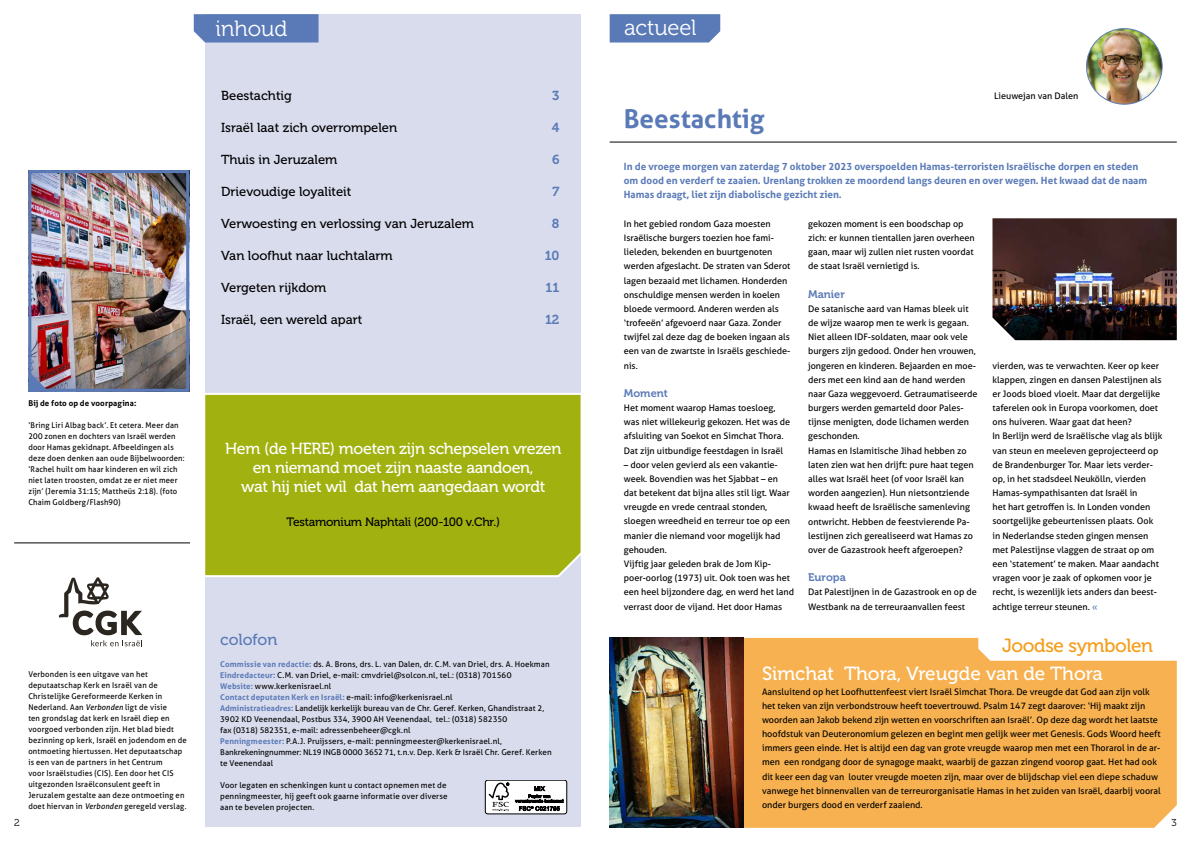
<style>
.page{position:relative;width:1191px;height:842px;background:#fff}
.page>*{position:absolute;margin:0;border:0;box-sizing:border-box;transform-origin:0 0}
.t1{font:700 26px "Aller";color:#5a7ab7}
.t2{font:22px "Museo 300";color:#fff}
.t3{font:19px "Museo 500";color:#fff}
.t4{font:19px "Museo 500";letter-spacing:-.02em;color:#f49d1a}
.t5{font:16px/19px "Museo 500";letter-spacing:-.02em;color:#fff;text-align:center}
.t6{font:16px "Museo 500";color:#5a7ab7}
.t7{font:13px "Museo 500";color:#000}
.t8{font:13px "Museo 700";color:#5a7ab7}
.t9{font:12.1px "Museo 500";letter-spacing:-.02em;color:#000}
.t10{font:11px "Museo 700";color:#5a7ab7}
.t11{font:700 10px/14.2px "Aller";color:#5a7ab7}
.t12{font:10px "Museo 300";color:#000}
.t13{font:9px/14.2px "Aller";color:#000}
.t14{font:8px/11px "Aller";letter-spacing:.02em;color:#000;scale:.95 1}
.t15{font:8px/11px "Aller";letter-spacing:.02em;color:#000}
.t16{font:700 8px "Aller";letter-spacing:.015em;color:#000}
.s1{font-style:italic}
.s2{font-weight:700;color:#5a7ab7}
.s3{color:#5a7ab7}
</style>
<div class="page">
<div style="left:205px;top:14px;width:375px;height:813px;background:#d9dced"></div>
<div style="left:205px;top:392px;width:376px;height:186px;background:#a1b110"></div>
<svg style="left:59px;top:577px;width:83px;height:69px"></svg>
<hr style="left:14px;top:543px;width:176px;height:1px;background:#000">
<svg style="left:194px;top:14px;width:124px;height:29px;background:#5f7eb9"></svg>
<img style="left:32px;top:174px;width:153px;height:214px">
<div style="left:28px;top:170px;width:161px;height:222px;border:3px solid #5a7ab7"></div>
<svg style="left:29px;top:372px;width:19px;height:19px"></svg>
<svg style="left:609px;top:14px;width:111px;height:29px;background:#6180ba"></svg>
<div style="left:485px;top:780px;width:82px;height:34px;background:#fff;border-radius:3px"></div>
<div style="left:485px;top:780px;width:82px;height:34px;border:1px solid #000;border-radius:3px"></div>
<svg style="left:488px;top:783px;width:21px;height:28px"></svg>
<svg style="left:515px;top:786px;width:48px;height:25px"></svg>
<div style="left:744px;top:638px;width:432px;height:190px;background:#f7b150"></div>
<img style="left:1086px;top:29px;width:76px;height:75px;border-radius:38px">
<div style="left:1086px;top:28px;width:76px;height:77px;border:1px solid #5a7ab7;border-radius:50%"></div>
<img style="left:609px;top:638px;width:135px;height:190px">
<svg style="left:978px;top:638px;width:199px;height:23px"></svg>
<hr style="left:609px;top:142px;width:567px;height:1px;background:#000">
<img style="left:992px;top:218px;width:184px;height:122px">
<p class="t16" style="left:28px;top:398px;width:110px">Bij de foto op de voorpagina:</p>
<p class="t14" style="left:28px;top:419px;width:166px">‘Bring Liri Albag back’. Et cetera. Meer dan 200 zonen en dochters van Israël werden door Hamas gekidnapt. Afbeeldingen als deze doen denken aan oude Bijbelwoorden: ‘Rachel huilt om haar kinderen en wil zich niet laten troosten, omdat ze er niet meer zijn’ (Jeremia 31:15; Mattheüs 2:18). (foto Chaim Goldberg/Flash90)</p>
<h2 class="t2" style="left:215px;top:17px;width:73px">inhoud</h2>
<h3 class="t7" style="left:221px;top:89px;width:72px">Beestachtig</h3>
<h3 class="t8" style="left:552px;top:88px;width:9px">3</h3>
<h3 class="t7" style="left:221px;top:121px;width:177px">Israël laat zich overrompelen</h3>
<h3 class="t8" style="left:552px;top:120px;width:9px">4</h3>
<h3 class="t7" style="left:221px;top:153px;width:118px">Thuis in Jeruzalem</h3>
<h3 class="t8" style="left:552px;top:152px;width:9px">6</h3>
<h3 class="t7" style="left:221px;top:185px;width:132px">Drievoudige loyaliteit</h3>
<h3 class="t8" style="left:552px;top:184px;width:8px">7</h3>
<h3 class="t7" style="left:221px;top:217px;width:254px">Verwoesting en verlossing van Jeruzalem</h3>
<h3 class="t8" style="left:552px;top:216px;width:9px">8</h3>
<h3 class="t7" style="left:221px;top:249px;width:173px">Van loofhut naar luchtalarm</h3>
<h3 class="t8" style="left:545px;top:248px;width:16px">10</h3>
<h3 class="t7" style="left:221px;top:281px;width:107px">Vergeten rijkdom</h3>
<h3 class="t8" style="left:545px;top:280px;width:15px">11</h3>
<h3 class="t7" style="left:221px;top:313px;width:143px">Israël, een wereld apart</h3>
<h3 class="t8" style="left:545px;top:312px;width:16px">12</h3>
<h3 class="t5" style="left:225px;top:440px;width:338px">Hem (de HERE) moeten zijn schepselen vrezen en niemand moet zijn naaste aandoen,<br>wat hij niet wil dat hem aangedaan wordt</h3>
<h3 class="t9" style="left:286px;top:515px;width:215px">Testamonium Naphtali (200-100 v.Chr.)</h3>
<p class="t14" style="left:28px;top:668px;width:168px">Verbonden is een uitgave van het deputaatschap Kerk en Israël van de Christelijke Gereformeerde Kerken in Nederland. Aan <span class="s1">Verbonden</span> ligt de visie<br>ten grondslag dat kerk en Israël diep en voorgoed verbonden zijn. Het blad biedt bezinning op kerk, Israël en jodendom en de ontmoeting hiertussen. Het deputaatschap is een van de partners in het Centrum<br>voor Israëlstudies (CIS). Een door het CIS uitgezonden Israëlconsulent geeft in Jeruzalem gestalte aan deze ontmoeting en doet hiervan in <span class="s1">Verbonden</span> geregeld verslag.</p>
<h3 class="t6" style="left:220px;top:631px;width:59px">colofon</h3>
<p class="t15" style="left:220px;top:659px;width:333px"><span class="s2">Commissie van redactie:</span> ds. A. Brons, drs. L. van Dalen, dr. C.M. van Driel, drs. A. Hoekman <span class="s2">Eindredacteur:</span> C.M. van Driel, e-mail: cmvdriel@solcon.nl, tel.: (0318) 701560<br><span class="s2">Website:</span> www.kerkenisrael.nl<br><span class="s2">Contact deputaten Kerk en Israël:</span> e-mail: info@kerkenisrael.nl<br><span class="s2">Administratieadres:</span> Landelijk kerkelijk bureau van de Chr. Geref. Kerken, Ghandistraat 2, 3902 KD Veenendaal, Postbus 334, 3900 AH Veenendaal, tel.: (0318) 582350<br>fax (0318) 582351, e-mail: adressenbeheer@cgk.nl<br><span class="s2">Penningmeester:</span> P.A.J. Pruijssers, e-mail: penningmeester@kerkenisrael.nl, Bankrekeningnummer: NL19 INGB 0000 3652 71, t.n.v. Dep. Kerk &amp; Israël Chr. Geref. Kerken te Veenendaal</p>
<p class="t15" style="left:220px;top:780px;width:229px">Voor legaten en schenkingen kunt u contact opnemen met de penningmeester, hij geeft ook gaarne informatie over diverse aan te bevelen projecten.</p>
<h2 class="t2" style="left:624px;top:15px;width:74px">actueel</h2>
<p class="t13" style="left:994px;top:89px;width:86px">Lieuwejan van Dalen</p>
<h1 class="t1" style="left:624px;top:102px;width:142px">Beestachtig</h1>
<p class="t11" style="left:624px;top:159px;width:525px">In de vroege morgen van zaterdag 7 oktober 2023 overspoelden Hamas-terroristen Israëlische dorpen en steden om dood en verderf te zaaien. Urenlang trokken ze moordend langs deuren en over wegen. Het kwaad dat de naam<br>Hamas draagt, liet zijn diabolische gezicht zien.</p>
<p class="t13" style="left:624px;top:216px;width:168px">In het gebied rondom Gaza moesten Israëlische burgers toezien hoe fami&shy;lieleden, bekenden en buurtgenoten werden afgeslacht. De straten van Sderot lagen bezaaid met lichamen. Honderden onschuldige mensen werden in koelen bloede vermoord. Anderen werden als ‘trofeeën’ afgevoerd naar Gaza. Zonder twijfel zal deze dag de boeken ingaan als een van de zwartste in Israëls geschiede&shy;nis.</p>
<p class="t10" style="left:624px;top:387px;width:45px">Moment</p>
<p class="t13" style="left:624px;top:401px;width:168px">Het moment waarop Hamas toesloeg, was niet willekeurig gekozen. Het was de afsluiting van Soekot en Simchat Thora.<br>Dat zijn uitbundige feestdagen in Israël</p>
<p class="t13" style="left:624px;top:457px;width:172px">– door velen gevierd als een vakantie&shy;week. Bovendien was het Sjabbat – en<br>dat betekent dat bijna alles stil ligt. Waar vreugde en vrede centraal stonden, sloegen wreedheid en terreur toe op een manier die niemand voor mogelijk had gehouden.<br>Vijftig jaar geleden brak de Jom Kip&shy;poer-oorlog (1973) uit. Ook toen was het een heel bijzondere dag, en werd het land verrast door de vijand. Het door Hamas</p>
<p class="t13" style="left:808px;top:216px;width:168px">gekozen moment is een boodschap op zich: er kunnen tientallen jaren overheen gaan, maar wij zullen niet rusten voordat de staat Israël vernietigd is.</p>
<p class="t10" style="left:808px;top:288px;width:38px">Manier</p>
<p class="t13" style="left:808px;top:301px;width:171px">De satanische aard van Hamas bleek uit de wijze waarop men te werk is gegaan.<br>Niet alleen IDF-soldaten, maar ook vele burgers zijn gedood. Onder hen vrouwen, jongeren en kinderen. Bejaarden en moe&shy;ders met een kind aan de hand werden naar Gaza weggevoerd. Getraumatiseerde burgers werden gemarteld door Pales&shy;tijnse menigten, dode lichamen werden geschonden.<br>Hamas en Islamitische Jihad hebben zo laten zien wat hen drijft: pure haat tegen alles wat Israël heet (of voor Israël kan worden aangezien). Hun nietsontziende kwaad heeft de Israëlische samenleving ontwricht. Hebben de feestvierende Pa&shy;lestijnen zich gerealiseerd wat Hamas zo over de Gazastrook heeft afgeroepen?</p>
<p class="t10" style="left:808px;top:571px;width:39px">Europa</p>
<p class="t13" style="left:808px;top:585px;width:170px">Dat Palestijnen in de Gazastrook en op de<br>Westbank na de terreuraanvallen feest</p>
<p class="t13" style="left:992px;top:358px;width:171px">vierden, was te verwachten. Keer op keer klappen, zingen en dansen Palestijnen als er Joods bloed vloeit. Maar dat dergelijke taferelen ook in Europa voorkomen, doet ons huiveren. Waar gaat dat heen?<br>In Berlijn werd de Israëlische vlag als blijk van steun en meeleven geprojecteerd op de Brandenburger Tor. Maar iets verder&shy;op, in het stadsdeel Neukölln, vierden Hamas-sympathisanten dat Israël in<br>het hart getroffen is. In Londen vonden soortgelijke gebeurtenissen plaats. Ook in Nederlandse steden gingen mensen met Palestijnse vlaggen de straat op om een ‘statement’ te maken. Maar aandacht vragen voor je zaak of opkomen voor je recht, is wezenlijk iets anders dan beest&shy;achtige terreur steunen. <span class="s3">«</span></p>
<h3 class="t4" style="left:1002px;top:635px;width:152px">Joodse symbolen</h3>
<h3 class="t3" style="left:762px;top:663px;width:342px">Simchat Thora, Vreugde van de Thora</h3>
<p class="t13" style="left:762px;top:684px;width:400px">Aansluitend op het Loofhuttenfeest viert Israël Simchat Thora. De vreugde dat God aan zijn volk het teken van zijn verbondstrouw heeft toevertrouwd. Psalm 147 zegt daarover: ‘Hij maakt zijn woorden aan Jakob bekend zijn wetten en voorschriften aan Israël’. Op deze dag wordt het laatste hoofdstuk van Deuteronomium gelezen en begint men gelijk weer met Genesis. Gods Woord heeft immers geen einde. Het is altijd een dag van grote vreugde waarop men met een Thorarol in de ar&shy;men een rondgang door de synagoge maakt, waarbij de gazzan zingend voorop gaat. Het had ook dit keer een dag van louter vreugde moeten zijn, maar over de blijdschap viel een diepe schaduw vanwege het binnenvallen van de terreurorganisatie Hamas in het zuiden van Israël, daarbij vooral onder burgers dood en verderf zaaiend.</p>
<p class="t12" style="left:14px;top:817px;width:7px">2</p>
<p class="t12" style="left:1171px;top:817px;width:7px">3</p>
</div>
